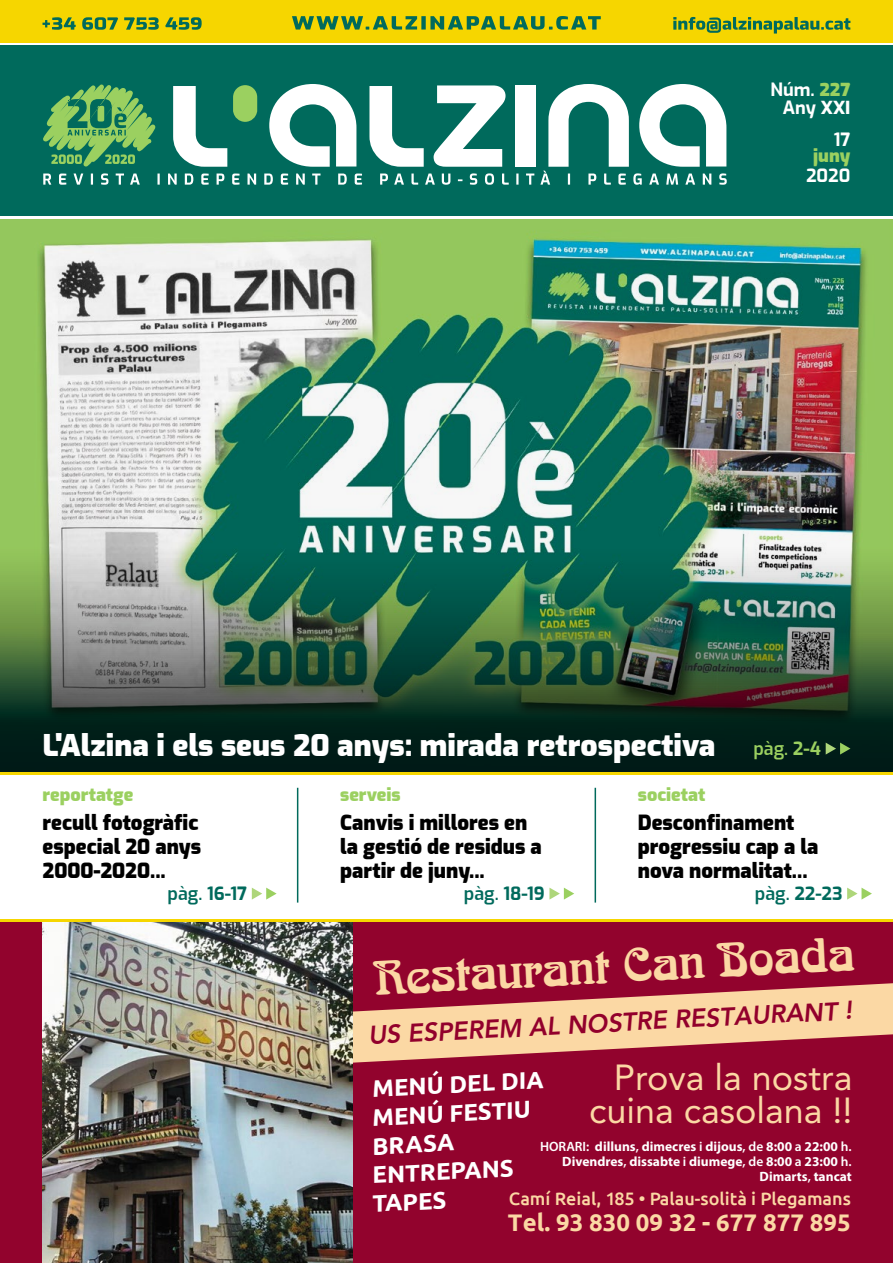
<style>
.page{position:relative;width:893px;height:1263px;background:#fff}
.page>*{position:absolute;margin:0;border:0;box-sizing:border-box;transform-origin:0 0}
.t1{font:47.1px "Arnold Boecklin Std";color:#fbd8a4;scale:.96 1}
.t2{font:36px/33px "Avenir LT Std";color:#fbd8a4;text-align:right}
.PORTADA{font:900 30px "Exo";color:#fff}
.t3{font:italic 800 25.5px "Avenir LT Std";color:#92002c}
.t4{font:700 24px/28.7px "Ubuntu";color:#fff}
.t5{font:700 24px "Ubuntu";color:#fbd8a4}
.SUMARI{font:900 21px/24px "Exo";color:#000}
.t6{font:500 18px "Ubuntu";color:#fbd8a4}
.t7{font:900 18px "Exo";color:#9bd060}
.t8{font:700 18px "Exo";color:#006a5c}
.t9{font:700 18px "Exo";color:#fff}
.t10{font:600 18px "Exo";color:#9bd060}
.t11{font:700 13.5px/15px "Myriad Pro";color:#fff;text-align:right}
.s1{font-weight:900;color:#9bd060}
.s2{font-weight:800}
.s3{font-weight:700}
.s4{font-weight:600}
</style>
<div class="page">
<div style="left:0;top:46px;width:893px;height:170px;background:#006a5c"></div>
<hr style="left:595px;top:788px;width:1px;height:114px;background:#006a5c">
<hr style="left:297px;top:788px;width:1px;height:114px;background:#006a5c">
<svg style="left:43px;top:84px;width:684px;height:101px"></svg>
<div style="left:0;top:0;width:893px;height:43px;background:#f6d600"></div>
<svg style="left:292px;top:16px;width:309px;height:14px"></svg>
<svg style="left:673px;top:17px;width:177px;height:17px"></svg>
<svg style="left:43px;top:17px;width:159px;height:13px"></svg>
<hr style="left:0;top:772px;width:893px;height:3px;background:#f6d600">
<svg style="left:0;top:919px;width:893px;height:4px;background:#ddae15"></svg>
<div style="left:0;top:923px;width:893px;height:340px;background:#92032d"></div>
<svg style="left:353px;top:983px;width:540px;height:80px;fill:#fbd8a4"></svg>
<img style="left:42px;top:923px;width:311px;height:340px">
<img style="left:0;top:219px;width:893px;height:553px">
<svg style="left:826px;top:743px;width:24px;height:11px"></svg>
<svg style="left:252px;top:888px;width:25px;height:11px"></svg>
<svg style="left:549px;top:888px;width:25px;height:11px"></svg>
<svg style="left:847px;top:888px;width:25px;height:11px"></svg>
<p class="t9" style="left:770px;top:76px;width:82px">Núm. <span class="s1">227</span></p>
<p class="t9" style="left:783px;top:94px;width:69px">Any <span class="s2">XXI</span></p>
<p class="t9" style="left:834px;top:126px;width:18px">17</p>
<p class="t7" style="left:813px;top:142px;width:39px">juny</p>
<p class="t9" style="left:806px;top:162px;width:46px">2020</p>
<p class="PORTADA" style="left:43px;top:722px;width:675px">L'Alzina i els seus 20 anys: mirada retrospectiva</p>
<p class="t10" style="left:753px;top:734px;width:69px">pàg. <span class="s3">2-4</span></p>
<p class="t7" style="left:43px;top:781px;width:92px">reportatge</p>
<p class="t7" style="left:340px;top:781px;width:62px">serveis</p>
<p class="t7" style="left:638px;top:781px;width:69px">societat</p>
<p class="SUMARI" style="left:43px;top:809px;width:160px">recull fotogràfic especial 20 anys<br>2000-2020...</p>
<p class="SUMARI" style="left:340px;top:809px;width:203px">Canvis i millores en la gestió de residus a partir de juny...</p>
<p class="SUMARI" style="left:638px;top:809px;width:182px">Desconfinament progressiu cap a la nova normalitat...</p>
<p class="t8" style="left:168px;top:879px;width:81px"><span class="s4">pàg.</span> 16-17</p>
<p class="t8" style="left:464px;top:879px;width:82px"><span class="s4">pàg.</span> 18-19</p>
<p class="t8" style="left:755px;top:879px;width:89px"><span class="s4">pàg.</span> 22-23</p>
<p class="t1" style="left:373px;top:952px;width:502px;rotate:-3deg">Restaurant Can Boada</p>
<p class="t3" style="left:367px;top:1020px;width:486px;rotate:-3deg">US ESPEREM AL NOSTRE RESTAURANT !</p>
<p class="t2" style="left:589px;top:1061px;width:265px">Prova la nostra cuina casolana !!</p>
<p class="t11" style="left:540px;top:1138px;width:313px"><span class="s4">HORARI:</span> dilluns<span class="s4">,</span> dimecres <span class="s4">i</span> dijous<span class="s4">, de</span> 8:00 <span class="s4">a</span> 22:00 <span class="s4">h.<br></span>Divendres<span class="s4">,</span> dissabte <span class="s4">i</span> diumege<span class="s4">, de</span> 8:00 <span class="s4">a</span> 23:00 <span class="s4">h.<br></span>Dimarts<span class="s4">,</span> tancat</p>
<p class="t4" style="left:365px;top:1074px;width:179px;rotate:-3deg">MENÚ DEL DIA<br>MENÚ FESTIU<br>BRASA<br>ENTREPANS<br>TAPES</p>
<p class="t6" style="left:509px;top:1187px;width:344px">Camí Reial, 185 • Palau-solità i Plegamans</p>
<p class="t5" style="left:508px;top:1207px;width:345px">Tel. 93 830 09 32 - 677 877 895</p>
</div>
